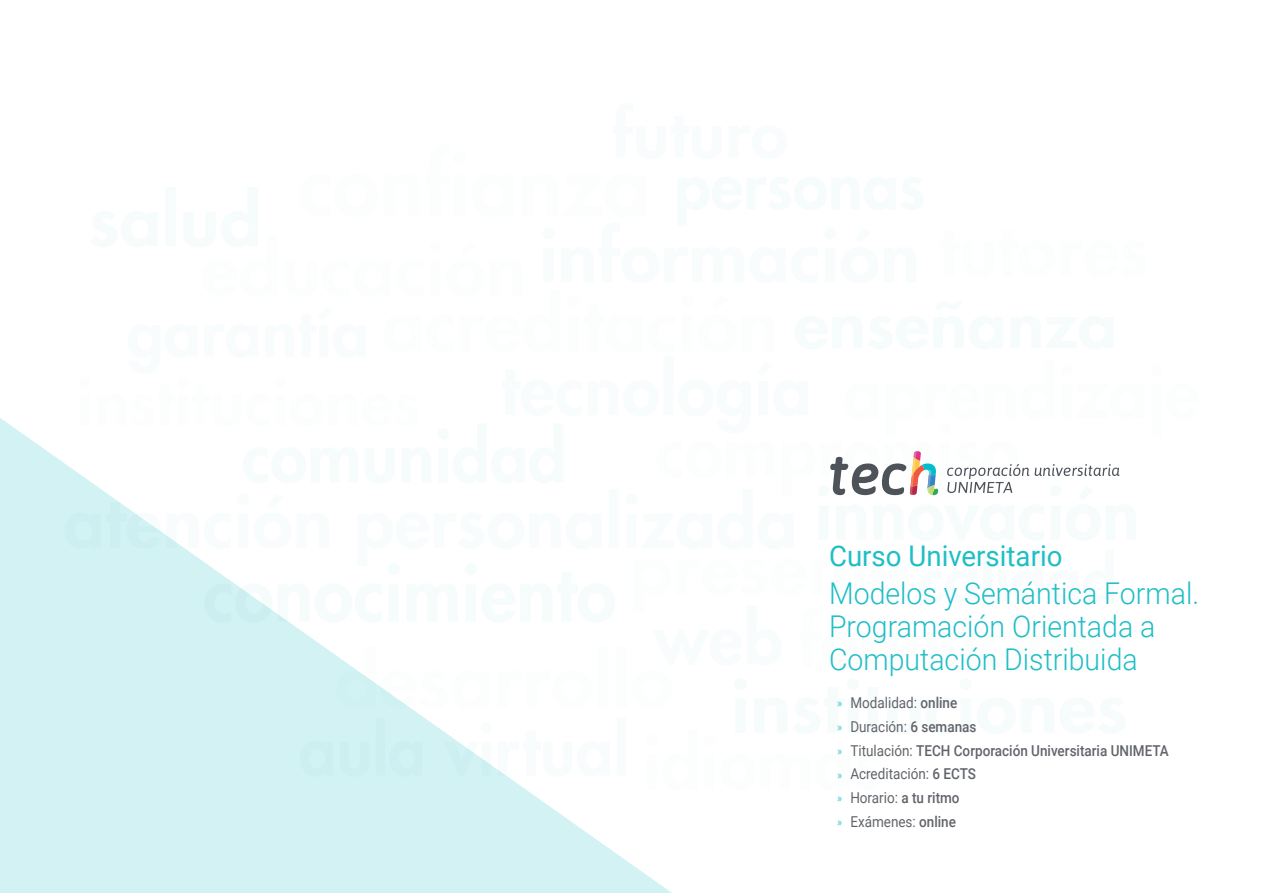
<style>
.page{position:relative;width:1263px;height:893px;background:#fff}
.page>*{position:absolute;margin:0;border:0;box-sizing:border-box;transform-origin:0 0}
.t1{font:300 30px/33px "Roboto";color:#20bec6;scale:.95 1}
.t2{font:28.5px "Roboto";color:#20bec6}
.t3{font:500 15px/23.7px "Roboto";color:#61646a;scale:.9 1}
.s1{font-family:"Myriad Pro";font-weight:400;font-size:12px;color:#20bec6}
.s2{font-weight:400}
</style>
<div class="page">
<svg style="left:0;top:418px;width:672px;height:475px;background:#d7f3f4"></svg>
<svg style="left:64px;top:418px;width:1056px;height:372px"></svg>
<h2 class="t2" style="left:829px;top:536px;width:235px">Curso Universitario</h2>
<h1 class="t1" style="left:829px;top:575px;width:391px">Modelos y Semántica Formal.<br>Programación Orientada a<br>Computación Distribuida</h1>
<p class="t3" style="left:837px;top:690px;width:370px"><span class="s1">»</span> <span class="s2">Modalidad:</span> online<br><span class="s1">»</span> <span class="s2">Duración:</span> 6 semanas<br><span class="s1">»</span> <span class="s2">Titulación:</span> TECH Corporación Universitaria UNIMETA <span class="s1">»</span> <span class="s2">Acreditación:</span> 6 ECTS<br><span class="s1">»</span> <span class="s2">Horario:</span> a tu ritmo<br><span class="s1">»</span> <span class="s2">Exámenes:</span> online</p>
</div>
